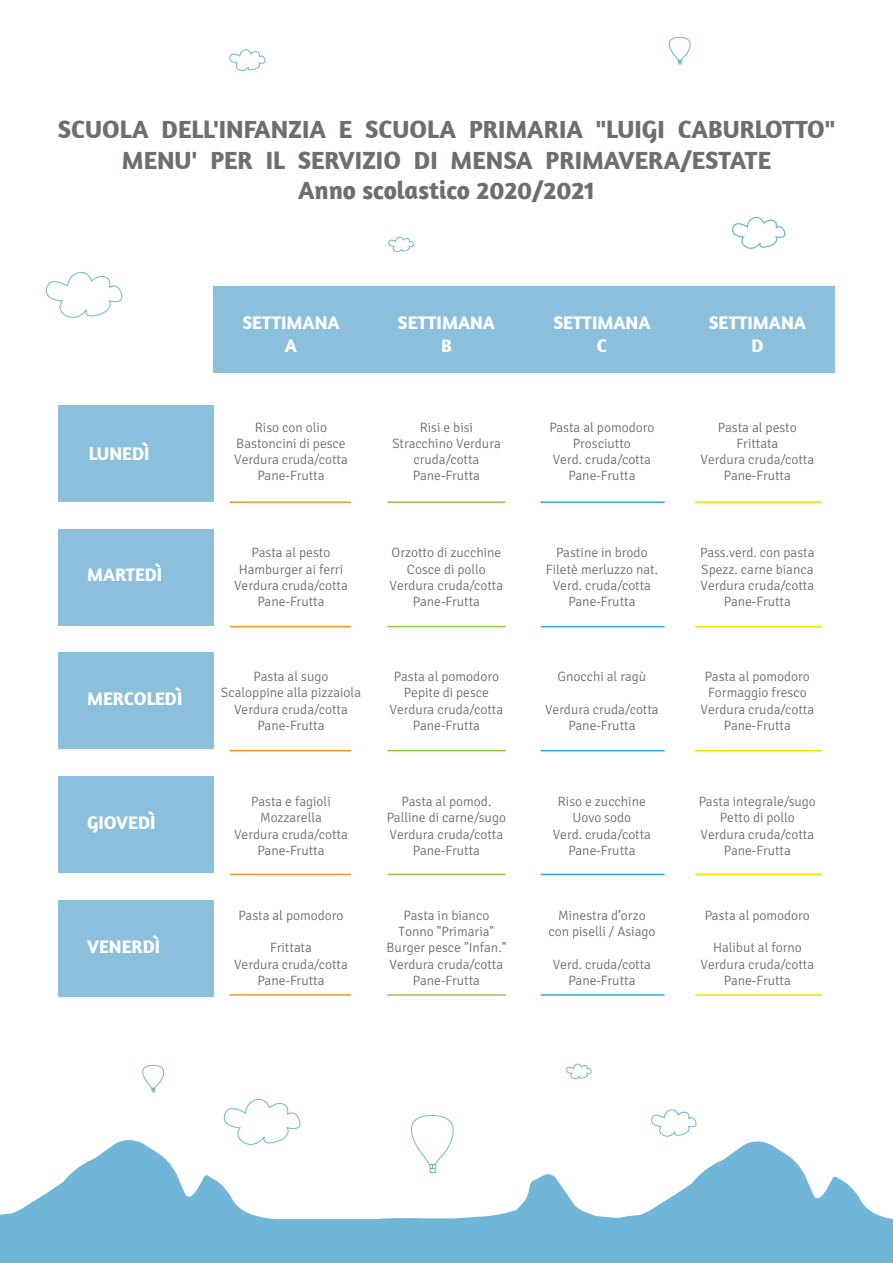
<style>
.page{position:relative;width:893px;height:1263px;background:#fff}
.page>*{position:absolute;margin:0;border:0;box-sizing:border-box;transform-origin:0 0}
.t1{font:700 25.35px/30.5px "Amaranth";color:#6d6e71;text-align:center}
.t2{font:700 18.6px/22.4px "Amaranth";color:#fff;text-align:center}
.t3{font:300 13.5px/16.2px "Signika Negative";color:#666;text-align:center}
</style>
<div class="page">
<div style="left:213px;top:286px;width:156px;height:86px;background:#8ac0db"></div>
<div style="left:369px;top:286px;width:155px;height:86px;background:#8ac0db"></div>
<div style="left:524px;top:286px;width:156px;height:86px;background:#8ac0db"></div>
<div style="left:680px;top:286px;width:155px;height:86px;background:#8ac0db"></div>
<div style="left:58px;top:405px;width:155px;height:97px;background:#8ac0db"></div>
<div style="left:58px;top:529px;width:155px;height:97px;background:#8ac0db"></div>
<div style="left:58px;top:652px;width:155px;height:97px;background:#8ac0db"></div>
<div style="left:58px;top:776px;width:155px;height:97px;background:#8ac0db"></div>
<div style="left:58px;top:900px;width:155px;height:96px;background:#8ac0db"></div>
<hr style="left:230px;top:501px;width:121px;height:2px;background:#f7941d">
<hr style="left:387px;top:501px;width:118px;height:2px;background:#8dc63f">
<hr style="left:541px;top:501px;width:124px;height:2px;background:#27aae1">
<hr style="left:695px;top:501px;width:127px;height:2px;background:#ffda00">
<hr style="left:230px;top:626px;width:121px;height:1px;background:#f7941d">
<hr style="left:387px;top:626px;width:118px;height:1px;background:#8dc63f">
<hr style="left:541px;top:626px;width:124px;height:1px;background:#27aae1">
<hr style="left:695px;top:626px;width:127px;height:1px;background:#ffda00">
<hr style="left:230px;top:750px;width:121px;height:1px;background:#f7941d">
<hr style="left:387px;top:750px;width:118px;height:1px;background:#8dc63f">
<hr style="left:541px;top:750px;width:124px;height:1px;background:#27aae1">
<hr style="left:695px;top:750px;width:127px;height:1px;background:#ffda00">
<hr style="left:230px;top:874px;width:121px;height:1px;background:#f7941d">
<hr style="left:387px;top:874px;width:118px;height:1px;background:#8dc63f">
<hr style="left:541px;top:874px;width:124px;height:1px;background:#27aae1">
<hr style="left:695px;top:874px;width:127px;height:1px;background:#ffda00">
<hr style="left:230px;top:994px;width:121px;height:2px;background:#f7941d">
<hr style="left:387px;top:994px;width:118px;height:2px;background:#8dc63f">
<hr style="left:541px;top:994px;width:124px;height:2px;background:#27aae1">
<hr style="left:695px;top:994px;width:127px;height:2px;background:#ffda00">
<svg style="left:411px;top:1115px;width:43px;height:19px"></svg>
<svg style="left:223px;top:1099px;width:78px;height:35px"></svg>
<svg style="left:651px;top:1109px;width:46px;height:25px"></svg>
<svg style="left:0;top:1134px;width:893px;height:129px;fill:#71b6d9"></svg>
<svg style="left:142px;top:1065px;width:23px;height:27px"></svg>
<svg style="left:566px;top:1063px;width:26px;height:17px"></svg>
<svg style="left:45px;top:272px;width:78px;height:46px"></svg>
<svg style="left:388px;top:236px;width:26px;height:17px"></svg>
<svg style="left:668px;top:37px;width:23px;height:27px"></svg>
<svg style="left:229px;top:49px;width:37px;height:22px"></svg>
<svg style="left:732px;top:216px;width:54px;height:33px"></svg>
<h1 class="t1" style="left:58px;top:114px;width:779px">SCUOLA DELL'INFANZIA E SCUOLA PRIMARIA "LUIGI CABURLOTTO"<br>MENU' PER IL SERVIZIO DI MENSA PRIMAVERA/ESTATE<br>Anno scolastico 2020/2021</h1>
<h2 class="t2" style="left:89px;top:442px;width:62px">LUNEDÌ</h2>
<h2 class="t2" style="left:87px;top:563px;width:77px">MARTEDÌ</h2>
<h2 class="t2" style="left:87px;top:686px;width:97px">MERCOLEDÌ</h2>
<h2 class="t2" style="left:87px;top:810px;width:70px">GIOVEDÌ</h2>
<h2 class="t2" style="left:87px;top:934px;width:74px">VENERDÌ</h2>
<h2 class="t2" style="left:242px;top:311px;width:99px">SETTIMANA<br>A</h2>
<h2 class="t2" style="left:398px;top:311px;width:99px">SETTIMANA<br>B</h2>
<h2 class="t2" style="left:553px;top:311px;width:99px">SETTIMANA<br>C</h2>
<h2 class="t2" style="left:709px;top:311px;width:99px">SETTIMANA<br>D</h2>
<p class="t3" style="left:234px;top:419px;width:115px">Riso con olio<br>Bastoncini di pesce<br>Verdura cruda/cotta<br>Pane-Frutta</p>
<p class="t3" style="left:234px;top:545px;width:115px">Pasta al pesto<br>Hamburger ai ferri<br>Verdura cruda/cotta<br>Pane-Frutta</p>
<p class="t3" style="left:221px;top:669px;width:142px">Pasta al sugo<br>Scaloppine alla pizzaiola<br>Verdura cruda/cotta<br>Pane-Frutta</p>
<p class="t3" style="left:234px;top:794px;width:115px">Pasta e fagioli<br>Mozzarella<br>Verdura cruda/cotta<br>Pane-Frutta</p>
<p class="t3" style="left:238px;top:907px;width:107px">Pasta al pomodoro</p>
<p class="t3" style="left:234px;top:940px;width:115px">Frittata<br>Verdura cruda/cotta<br>Pane-Frutta</p>
<p class="t3" style="left:392px;top:419px;width:110px">Risi e bisi<br>Stracchino Verdura cruda/cotta<br>Pane-Frutta</p>
<p class="t3" style="left:390px;top:545px;width:115px">Orzotto di zucchine<br>Cosce di pollo<br>Verdura cruda/cotta<br>Pane-Frutta</p>
<p class="t3" style="left:390px;top:669px;width:115px">Pasta al pomodoro<br>Pepite di pesce<br>Verdura cruda/cotta<br>Pane-Frutta</p>
<p class="t3" style="left:387px;top:794px;width:121px">Pasta al pomod.<br>Palline di carne/sugo<br>Verdura cruda/cotta<br>Pane-Frutta</p>
<p class="t3" style="left:387px;top:907px;width:121px">Pasta in bianco<br>Tonno "Primaria"<br>Burger pesce "Infan."<br>Verdura cruda/cotta<br>Pane-Frutta</p>
<p class="t3" style="left:549px;top:419px;width:107px">Pasta al pomodoro<br>Prosciutto<br>Verd. cruda/cotta<br>Pane-Frutta</p>
<p class="t3" style="left:546px;top:545px;width:114px">Pastine in brodo<br>Filetè merluzzo nat.<br>Verd. cruda/cotta<br>Pane-Frutta</p>
<p class="t3" style="left:558px;top:669px;width:90px">Gnocchi al ragù</p>
<p class="t3" style="left:545px;top:701px;width:115px">Verdura cruda/cotta<br>Pane-Frutta</p>
<p class="t3" style="left:553px;top:794px;width:100px">Riso e zucchine<br>Uovo sodo<br>Verd. cruda/cotta<br>Pane-Frutta</p>
<p class="t3" style="left:548px;top:907px;width:109px">Minestra d’orzo con piselli / Asiago</p>
<p class="t3" style="left:553px;top:956px;width:100px">Verd. cruda/cotta<br>Pane-Frutta</p>
<p class="t3" style="left:701px;top:419px;width:115px">Pasta al pesto<br>Frittata<br>Verdura cruda/cotta<br>Pane-Frutta</p>
<p class="t3" style="left:700px;top:545px;width:116px">Pass.verd. con pasta<br>Spezz. carne bianca<br>Verdura cruda/cotta<br>Pane-Frutta</p>
<p class="t3" style="left:701px;top:669px;width:115px">Pasta al pomodoro<br>Formaggio fresco<br>Verdura cruda/cotta<br>Pane-Frutta</p>
<p class="t3" style="left:699px;top:794px;width:119px">Pasta integrale/sugo<br>Petto di pollo<br>Verdura cruda/cotta<br>Pane-Frutta</p>
<p class="t3" style="left:705px;top:907px;width:107px">Pasta al pomodoro</p>
<p class="t3" style="left:701px;top:940px;width:115px">Halibut al forno<br>Verdura cruda/cotta<br>Pane-Frutta</p>
</div>
